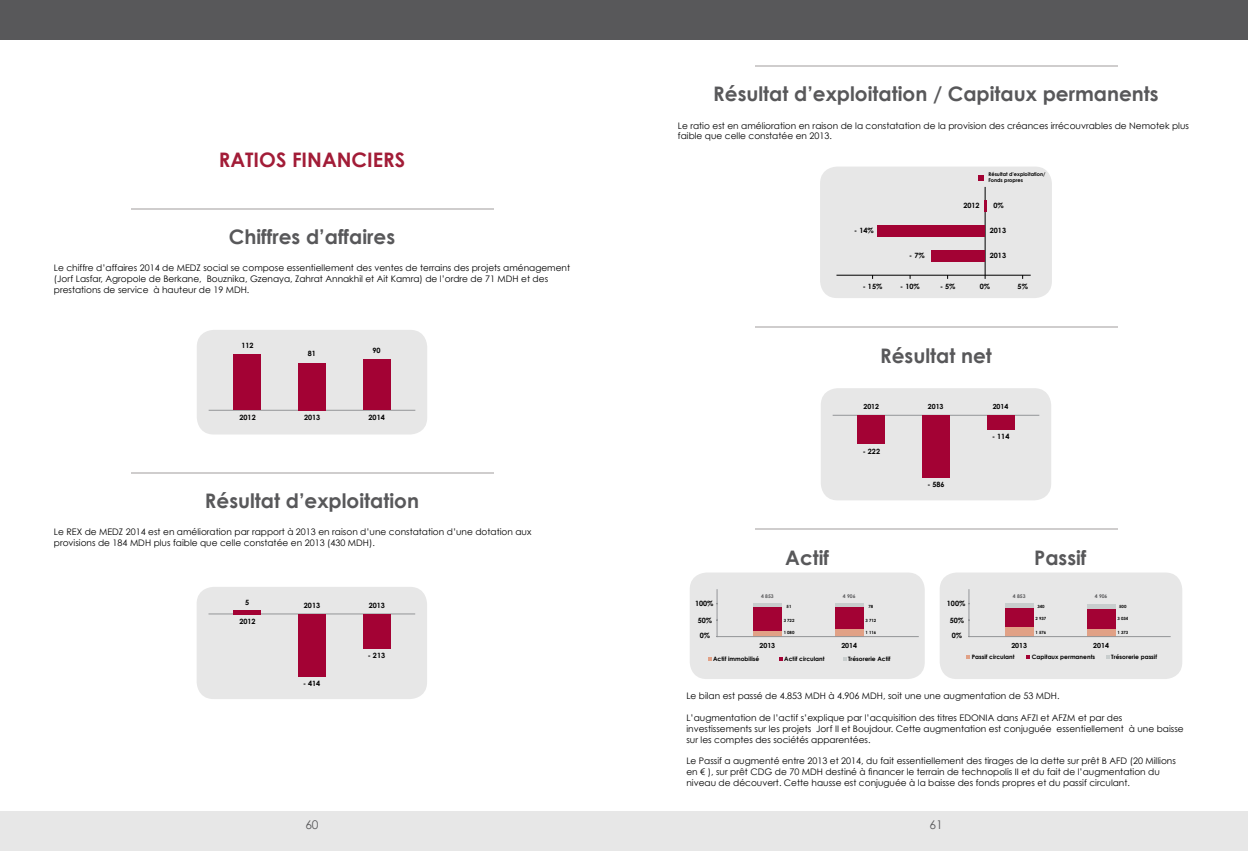
<style>
.page{position:relative;width:1248px;height:851px;background:#fff}
.page>*{position:absolute;margin:0;border:0;box-sizing:border-box;transform-origin:0 0}
.t1{font:700 20px "Century Gothic";color:#58585a}
.t2{font:700 20px "Century Gothic";color:#a21c37}
.t3{font:12px "Century Gothic";color:#58585a}
.t4{font:9px/10.8px "Century Gothic";color:#000}
.t5{font:700 7.2px "Century Gothic";color:#000}
.t6{font:700 7px "Century Gothic";color:#000}
.t7{font:700 6px "Century Gothic";color:#000}
.t8{font:700 5.1px/6.1px "Century Gothic";color:#000}
.t9{font:700 5px "Century Gothic";color:#58585a}
.t10{font:700 4.3px "Century Gothic";color:#000}
</style>
<div class="page">
<div style="left:0;top:811px;width:1247px;height:39px;background:#e7e7e7"></div>
<div style="left:0;top:0;width:1247px;height:40px;background:#58585a"></div>
<hr style="left:131px;top:208px;width:362px;height:1px;background:#cfcdcd">
<hr style="left:131px;top:471px;width:362px;height:2px;background:#cfcdcd">
<div style="left:197px;top:330px;width:230px;height:104px;background:#e7e7e7;border-radius:17px"></div>
<hr style="left:209px;top:410px;width:206px;height:1px;background:#939598">
<div style="left:298px;top:363px;width:27px;height:47px;background:#a30234"></div>
<div style="left:234px;top:354px;width:27px;height:56px;background:#a30234"></div>
<div style="left:363px;top:360px;width:27px;height:50px;background:#a30234"></div>
<div style="left:197px;top:586px;width:230px;height:113px;background:#e7e7e7;border-radius:17px"></div>
<hr style="left:208px;top:613px;width:207px;height:1px;background:#939598">
<div style="left:298px;top:613px;width:27px;height:63px;background:#a30234"></div>
<div style="left:363px;top:613px;width:27px;height:35px;background:#a30234"></div>
<hr style="left:234px;top:610px;width:27px;height:4px;background:#a30234">
<hr style="left:754px;top:65px;width:363px;height:2px;background:#cfcdcd">
<hr style="left:754px;top:326px;width:363px;height:2px;background:#cfcdcd">
<hr style="left:754px;top:528px;width:363px;height:2px;background:#cfcdcd">
<div style="left:820px;top:166px;width:231px;height:132px;background:#e7e7e7;border-radius:17px"></div>
<hr style="left:836px;top:275px;width:194px;height:1px;background:#000">
<hr style="left:984px;top:187px;width:1px;height:88px;background:#000">
<svg style="left:984px;top:201px;width:2px;height:11px"></svg>
<div style="left:877px;top:226px;width:107px;height:11px;background:#a30234"></div>
<div style="left:931px;top:251px;width:53px;height:11px;background:#a30234"></div>
<svg style="left:978px;top:175px;width:6px;height:6px"></svg>
<div style="left:820px;top:388px;width:231px;height:112px;background:#e7e7e7;border-radius:17px"></div>
<hr style="left:832px;top:415px;width:207px;height:1px;background:#939598">
<div style="left:922px;top:415px;width:27px;height:63px;background:#a30234"></div>
<div style="left:986px;top:415px;width:28px;height:15px;background:#a30234"></div>
<div style="left:857px;top:415px;width:27px;height:29px;background:#a30234"></div>
<div style="left:939px;top:572px;width:243px;height:107px;background:#e7e7e7;border-radius:17px"></div>
<div style="left:689px;top:572px;width:235px;height:107px;background:#e7e7e7;border-radius:17px"></div>
<svg style="left:779px;top:657px;width:4px;height:3px"></svg>
<svg style="left:716px;top:589px;width:148px;height:47px"></svg>
<svg style="left:968px;top:589px;width:148px;height:47px"></svg>
<hr style="left:835px;top:603px;width:28px;height:4px;background:#c8cdcd">
<div style="left:1086px;top:603px;width:29px;height:5px;background:#c8cdcd"></div>
<div style="left:1004px;top:603px;width:29px;height:5px;background:#c8cdcd"></div>
<h1 class="t1" style="left:713px;top:82px;width:447px">Résultat d’exploitation / Capitaux permanents</h1>
<h1 class="t2" style="left:219px;top:147px;width:188px">RATIOS FINANCIERS</h1>
<h1 class="t1" style="left:229px;top:224px;width:168px">Chiffres d’affaires</h1>
<p class="t4" style="left:54px;top:262px;width:517px">Le chiffre d’affaires 2014 de MEDZ social se compose essentiellement des ventes de terrains des projets aménagement (Jorf Lasfar, Agropole de Berkane, Bouznika, Gzenaya, Zahrat Annakhil et Ait Kamra) de l’ordre de 71 MDH et des prestations de service à hauteur de 19 MDH.</p>
<p class="t5" style="left:241px;top:340px;width:14px">112</p>
<p class="t5" style="left:308px;top:349px;width:10px">81</p>
<p class="t5" style="left:372px;top:345px;width:10px">90</p>
<p class="t5" style="left:239px;top:412px;width:18px">2012</p>
<p class="t5" style="left:304px;top:412px;width:18px">2013</p>
<p class="t5" style="left:368px;top:412px;width:18px">2014</p>
<h1 class="t1" style="left:205px;top:488px;width:215px">Résultat d’exploitation</h1>
<p class="t4" style="left:54px;top:526px;width:479px">Le REX de MEDZ 2014 est en amélioration par rapport à 2013 en raison d’une constatation d’une dotation aux provisions de 184 MDH plus faible que celle constatée en 2013 (430 MDH).</p>
<p class="t5" style="left:245px;top:597px;width:6px">5</p>
<p class="t5" style="left:239px;top:617px;width:18px">2012</p>
<p class="t5" style="left:304px;top:600px;width:18px">2013</p>
<p class="t5" style="left:368px;top:600px;width:18px">2013</p>
<p class="t5" style="left:303px;top:678px;width:19px">- 414</p>
<p class="t5" style="left:368px;top:650px;width:19px">- 213</p>
<p class="t4" style="left:677px;top:120px;width:512px">Le ratio est en amélioration en raison de la constatation de la provision des créances irrécouvrables de Nemotek plus faible que celle constatée en 2013.</p>
<p class="t8" style="left:988px;top:171px;width:58px">Résultat d’exploitation/<br>Fonds propres</p>
<p class="t5" style="left:854px;top:226px;width:21px">- 14%</p>
<p class="t5" style="left:909px;top:251px;width:17px">- 7%</p>
<p class="t5" style="left:963px;top:201px;width:18px">2012</p>
<p class="t5" style="left:993px;top:201px;width:12px">0%</p>
<p class="t5" style="left:989px;top:226px;width:18px">2013</p>
<p class="t5" style="left:989px;top:251px;width:18px">2013</p>
<p class="t5" style="left:862px;top:282px;width:21px">- 15%</p>
<p class="t5" style="left:900px;top:282px;width:21px">- 10%</p>
<p class="t5" style="left:939px;top:282px;width:17px">- 5%</p>
<p class="t5" style="left:1017px;top:282px;width:12px">5%</p>
<p class="t5" style="left:979px;top:282px;width:12px">0%</p>
<h1 class="t1" style="left:880px;top:342px;width:113px">Résultat net</h1>
<p class="t6" style="left:863px;top:402px;width:17px">2012</p>
<p class="t6" style="left:927px;top:402px;width:17px">2013</p>
<p class="t6" style="left:992px;top:402px;width:17px">2014</p>
<p class="t5" style="left:862px;top:446px;width:19px">- 222</p>
<p class="t5" style="left:927px;top:480px;width:19px">- 586</p>
<p class="t5" style="left:992px;top:432px;width:19px">- 114</p>
<h1 class="t1" style="left:785px;top:544px;width:46px">Actif</h1>
<h1 class="t1" style="left:1034px;top:544px;width:54px">Passif</h1>
<p class="t9" style="left:761px;top:593px;width:14px">4 853</p>
<p class="t9" style="left:842px;top:593px;width:14px">4 906</p>
<p class="t9" style="left:1012px;top:593px;width:14px">4 853</p>
<p class="t9" style="left:1094px;top:593px;width:14px">4 906</p>
<p class="t10" style="left:786px;top:603px;width:6px">51</p>
<p class="t10" style="left:868px;top:603px;width:6px">78</p>
<p class="t10" style="left:1037px;top:603px;width:9px">340</p>
<p class="t10" style="left:1119px;top:603px;width:9px">500</p>
<p class="t5" style="left:695px;top:598px;width:20px">100%</p>
<p class="t5" style="left:946px;top:598px;width:20px">100%</p>
<p class="t5" style="left:697px;top:615px;width:16px">50%</p>
<p class="t5" style="left:949px;top:615px;width:16px">50%</p>
<p class="t10" style="left:783px;top:630px;width:12px">1 080</p>
<p class="t10" style="left:865px;top:630px;width:12px">1 116</p>
<p class="t10" style="left:1035px;top:629px;width:12px">1 576</p>
<p class="t10" style="left:1117px;top:630px;width:12px">1 373</p>
<p class="t10" style="left:783px;top:617px;width:12px">3 722</p>
<p class="t10" style="left:1035px;top:616px;width:12px">2 937</p>
<p class="t10" style="left:865px;top:617px;width:12px">3 712</p>
<p class="t10" style="left:1117px;top:616px;width:12px">3 034</p>
<p class="t5" style="left:699px;top:630px;width:12px">0%</p>
<p class="t5" style="left:951px;top:630px;width:12px">0%</p>
<p class="t6" style="left:759px;top:641px;width:17px">2013</p>
<p class="t6" style="left:841px;top:641px;width:17px">2014</p>
<p class="t6" style="left:1011px;top:641px;width:17px">2013</p>
<p class="t6" style="left:1093px;top:641px;width:17px">2014</p>
<p class="t7" style="left:713px;top:654px;width:48px">Actif immobilisé</p>
<p class="t7" style="left:784px;top:654px;width:42px">Actif circulant</p>
<p class="t7" style="left:848px;top:654px;width:44px">Trésorerie Actif</p>
<p class="t7" style="left:971px;top:653px;width:44px">Passif circulant</p>
<p class="t7" style="left:1031px;top:653px;width:65px">Capitaux permanents</p>
<p class="t7" style="left:1111px;top:653px;width:47px">Trésorerie passif</p>
<p class="t4" style="left:686px;top:690px;width:374px">Le bilan est passé de 4.853 MDH à 4.906 MDH, soit une une augmentation de 53 MDH.</p>
<p class="t4" style="left:686px;top:712px;width:499px">L’augmentation de l’actif s’explique par l’acquisition des titres EDONIA dans AFZI et AFZM et par des investissements sur les projets Jorf II et Boujdour. Cette augmentation est conjuguée essentiellement à une baisse sur les comptes des sociétés apparentées.</p>
<p class="t4" style="left:686px;top:755px;width:491px">Le Passif a augmenté entre 2013 et 2014, du fait essentiellement des tirages de la dette sur prêt B AFD (20 Millions en € ), sur prêt CDG de 70 MDH destiné à financer le terrain de technopolis II et du fait de l’augmentation du niveau de découvert. Cette hausse est conjuguée à la baisse des fonds propres et du passif circulant.</p>
<h2 class="t3" style="left:305px;top:817px;width:15px">60</h2>
<h2 class="t3" style="left:929px;top:817px;width:15px">61</h2>
</div>
